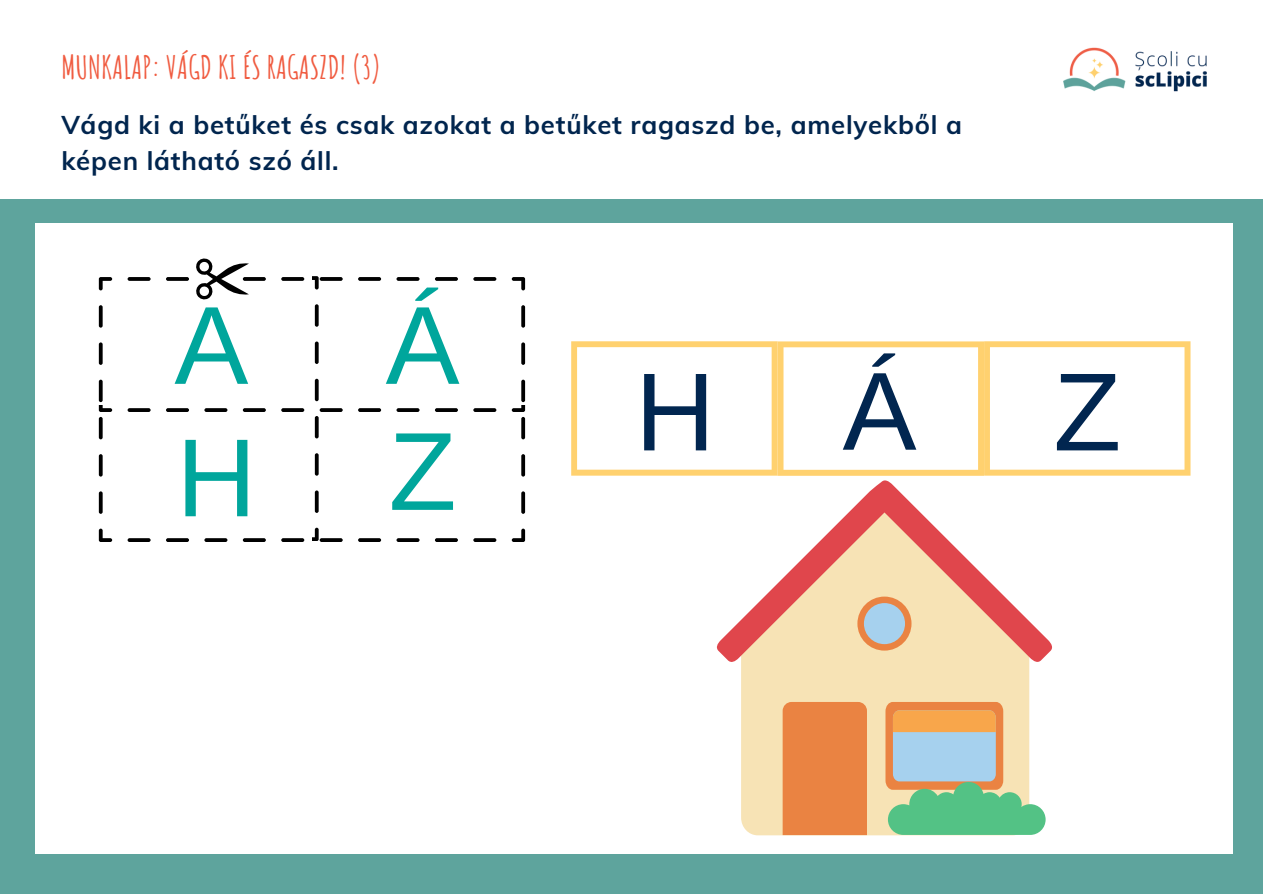
<style>
.page{position:relative;width:1263px;height:894px;background:#fff}
.page>*{position:absolute;margin:0;border:0;box-sizing:border-box;transform-origin:0 0}
.t1{font:111px "Arimo";color:#00a69c}
.t2{font:111px "Arimo";color:#012650}
.t3{font:700 31.5px "Amatic SC";color:#f05b40}
.t4{font:700 25.65px/36px "Muli";letter-spacing:.03em;color:#01254e}
</style>
<div class="page">
<div style="left:0;top:0;width:1263px;height:893px;background:#5ea49d"></div>
<div style="left:0;top:0;width:1263px;height:199px;background:#fff"></div>
<img style="left:1063px;top:47px;width:144px;height:45px">
<div style="left:35px;top:223px;width:1198px;height:630px;background:#fff"></div>
<svg style="left:512px;top:528px;width:13px;height:14px"></svg>
<svg style="left:473px;top:538px;width:23px;height:4px"></svg>
<svg style="left:435px;top:538px;width:23px;height:4px"></svg>
<svg style="left:396px;top:538px;width:24px;height:4px"></svg>
<svg style="left:358px;top:538px;width:23px;height:4px"></svg>
<svg style="left:320px;top:538px;width:23px;height:4px"></svg>
<svg style="left:281px;top:538px;width:23px;height:4px"></svg>
<svg style="left:243px;top:538px;width:23px;height:4px"></svg>
<svg style="left:204px;top:538px;width:23px;height:4px"></svg>
<svg style="left:166px;top:538px;width:23px;height:4px"></svg>
<svg style="left:128px;top:538px;width:23px;height:4px"></svg>
<svg style="left:99px;top:528px;width:13px;height:14px"></svg>
<svg style="left:99px;top:491px;width:4px;height:22px"></svg>
<svg style="left:99px;top:454px;width:4px;height:22px"></svg>
<svg style="left:99px;top:417px;width:4px;height:22px"></svg>
<svg style="left:99px;top:379px;width:4px;height:23px"></svg>
<svg style="left:99px;top:342px;width:4px;height:23px"></svg>
<svg style="left:99px;top:305px;width:4px;height:22px"></svg>
<svg style="left:99px;top:277px;width:13px;height:13px"></svg>
<svg style="left:473px;top:277px;width:23px;height:4px"></svg>
<svg style="left:435px;top:277px;width:23px;height:4px"></svg>
<svg style="left:396px;top:277px;width:23px;height:4px"></svg>
<svg style="left:358px;top:277px;width:23px;height:4px"></svg>
<svg style="left:320px;top:277px;width:23px;height:4px"></svg>
<svg style="left:281px;top:277px;width:23px;height:4px"></svg>
<svg style="left:243px;top:277px;width:23px;height:4px"></svg>
<svg style="left:166px;top:277px;width:23px;height:4px"></svg>
<svg style="left:128px;top:277px;width:23px;height:4px"></svg>
<svg style="left:512px;top:277px;width:13px;height:13px"></svg>
<svg style="left:521px;top:491px;width:4px;height:22px"></svg>
<svg style="left:521px;top:454px;width:4px;height:22px"></svg>
<svg style="left:521px;top:417px;width:4px;height:22px"></svg>
<svg style="left:521px;top:379px;width:4px;height:23px"></svg>
<svg style="left:521px;top:342px;width:4px;height:23px"></svg>
<svg style="left:521px;top:305px;width:4px;height:22px"></svg>
<svg style="left:196px;top:258px;width:53px;height:42px"></svg>
<svg style="left:312px;top:527px;width:7px;height:13px"></svg>
<svg style="left:312px;top:276px;width:7px;height:13px"></svg>
<svg style="left:315px;top:490px;width:4px;height:22px"></svg>
<svg style="left:315px;top:453px;width:4px;height:22px"></svg>
<svg style="left:315px;top:416px;width:4px;height:22px"></svg>
<svg style="left:315px;top:378px;width:4px;height:23px"></svg>
<svg style="left:315px;top:341px;width:4px;height:23px"></svg>
<svg style="left:315px;top:304px;width:4px;height:22px"></svg>
<svg style="left:512px;top:405px;width:13px;height:6px"></svg>
<hr style="left:473px;top:408px;width:23px;height:3px;background:#000;border-radius:2px">
<hr style="left:435px;top:408px;width:23px;height:3px;background:#000;border-radius:2px">
<hr style="left:396px;top:408px;width:24px;height:3px;background:#000;border-radius:2px">
<hr style="left:358px;top:408px;width:23px;height:3px;background:#000;border-radius:2px">
<hr style="left:320px;top:408px;width:23px;height:3px;background:#000;border-radius:2px">
<hr style="left:281px;top:408px;width:23px;height:3px;background:#000;border-radius:2px">
<hr style="left:243px;top:408px;width:23px;height:3px;background:#000;border-radius:2px">
<hr style="left:204px;top:408px;width:23px;height:3px;background:#000;border-radius:2px">
<hr style="left:166px;top:408px;width:23px;height:3px;background:#000;border-radius:2px">
<hr style="left:128px;top:408px;width:23px;height:3px;background:#000;border-radius:2px">
<svg style="left:99px;top:405px;width:13px;height:6px"></svg>
<svg style="left:571px;top:341px;width:619px;height:134px"></svg>
<div style="left:741px;top:663px;width:288px;height:172px;background:#f7e3b5"></div>
<svg style="left:716px;top:480px;width:336px;height:183px"></svg>
<div style="left:783px;top:701px;width:84px;height:133px;background:#ea8342"></div>
<div style="left:857px;top:596px;width:54px;height:54px;background:#ea8342;border-radius:50%"></div>
<div style="left:864px;top:603px;width:41px;height:41px;background:#a6d1ee;border-radius:50%"></div>
<svg style="left:885px;top:701px;width:161px;height:133px;background:#b4c4a1"></svg>
<p class="t3" style="left:61px;top:47px;width:321px">MUNKALAP: VÁGD KI ÉS RAGASZD! (3)</p>
<p class="t4" style="left:61px;top:106px;width:902px">Vágd ki a betűket és csak azokat a betűket ragaszd be, amelyekből a képen látható szó áll.</p>
<p class="t1" style="left:174px;top:283px;width:75px">A</p>
<p class="t1" style="left:386px;top:283px;width:75px">Á</p>
<p class="t1" style="left:176px;top:415px;width:82px">H</p>
<p class="t1" style="left:389px;top:409px;width:69px">Z</p>
<p class="t2" style="left:842px;top:349px;width:75px">Á</p>
<p class="t2" style="left:635px;top:350px;width:82px">H</p>
<p class="t2" style="left:1053px;top:350px;width:69px">Z</p>
</div>
